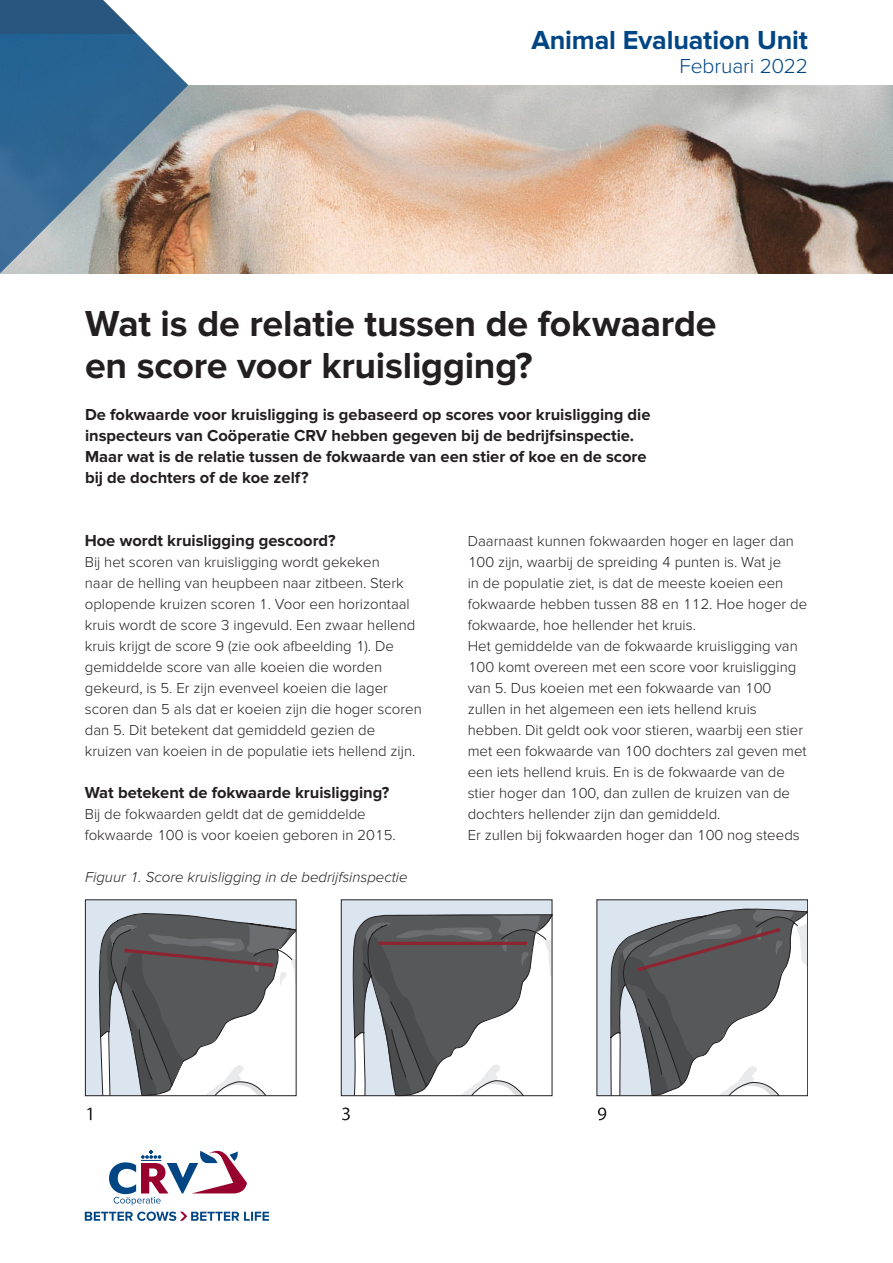
<style>
.page{position:relative;width:893px;height:1263px;background:#fff}
.page>*{position:absolute;margin:0;border:0;box-sizing:border-box;transform-origin:0 0}
.Kop{font:700 37.5px/42px "Proxima Nova";letter-spacing:-.005em;color:#231f20}
.Body_text{font:700 27px "Proxima Nova";letter-spacing:-.005em;color:#004684}
.Body_text-2{font:300 21px "Proxima Nova";letter-spacing:-.005em;color:#004684}
.Kopje{font:700 16.5px/21px "Proxima Nova";color:#231f20}
.t1{font:300 15px/21px "Proxima Nova";color:#231f20}
.t2{font:italic 300 15px "Proxima Nova";color:#231f20}
</style>
<div class="page">
<img style="left:188px;top:85px;width:705px;height:188px">
<svg style="left:0;top:0;width:188px;height:1121px"></svg>
<svg style="left:85px;top:1211px;width:184px;height:10px"></svg>
<svg style="left:109px;top:1150px;width:138px;height:55px"></svg>
<div style="left:597px;top:900px;width:211px;height:196px;background:#dbe5f0"></div>
<div style="left:341px;top:900px;width:211px;height:196px;background:#dbe5f0"></div>
<div style="left:85px;top:900px;width:211px;height:196px;background:#dbe5f0"></div>
<svg style="left:98px;top:907px;width:710px;height:190px"></svg>
<div style="left:341px;top:899px;width:211px;height:197px;border:1px solid #231f20"></div>
<div style="left:85px;top:899px;width:211px;height:197px;border:1px solid #231f20"></div>
<svg style="left:352px;top:914px;width:200px;height:183px;background:#909092"></svg>
<svg style="left:610px;top:908px;width:196px;height:186px;background:#969699"></svg>
<svg style="left:98px;top:913px;width:200px;height:183px;background:#939395"></svg>
<svg style="left:87px;top:1108px;width:4px;height:12px"></svg>
<svg style="left:342px;top:1107px;width:8px;height:13px"></svg>
<svg style="left:598px;top:1107px;width:8px;height:13px"></svg>
<div style="left:597px;top:899px;width:211px;height:197px;border:1px solid #231f20"></div>
<p class="Body_text" style="left:531px;top:24px;width:278px">Animal Evaluation Unit</p>
<p class="Body_text-2" style="left:679px;top:54px;width:130px">Februari 2022</p>
<p class="Kop" style="left:85px;top:303px;width:633px">Wat is de relatie tussen de fokwaarde en score voor kruisligging?</p>
<p class="Kopje" style="left:85px;top:404px;width:567px">De fokwaarde voor kruisligging is gebaseerd op scores voor kruisligging die inspecteurs van Coöperatie CRV hebben gegeven bij de bedrijfsinspectie.<br>Maar wat is de relatie tussen de fokwaarde van een stier of koe en de score bij de dochters of de koe zelf?</p>
<p class="Kopje" style="left:85px;top:530px;width:253px">Hoe wordt kruisligging gescoord?</p>
<p class="t1" style="left:85px;top:552px;width:339px">Bij het scoren van kruisligging wordt gekeken<br>naar de helling van heupbeen naar zitbeen. Sterk oplopende kruizen scoren 1. Voor een horizontaal kruis wordt de score 3 ingevuld. Een zwaar hellend kruis krijgt de score 9 (zie ook afbeelding 1). De gemiddelde score van alle koeien die worden gekeurd, is 5. Er zijn evenveel koeien die lager scoren dan 5 als dat er koeien zijn die hoger scoren dan 5. Dit betekent dat gemiddeld gezien de kruizen van koeien in de populatie iets hellend zijn.</p>
<p class="Kopje" style="left:85px;top:782px;width:306px">Wat betekent de fokwaarde kruisligging?</p>
<p class="t1" style="left:85px;top:804px;width:313px">Bij de fokwaarden geldt dat de gemiddelde fokwaarde 100 is voor koeien geboren in 2015.</p>
<p class="t2" style="left:85px;top:869px;width:324px">Figuur 1. Score kruisligging in de bedrijfsinspectie</p>
<p class="t1" style="left:468px;top:531px;width:341px">Daarnaast kunnen fokwaarden hoger en lager dan 100 zijn, waarbij de spreiding 4 punten is. Wat je<br>in de populatie ziet, is dat de meeste koeien een fokwaarde hebben tussen 88 en 112. Hoe hoger de fokwaarde, hoe hellender het kruis.</p>
<p class="t1" style="left:468px;top:636px;width:340px">Het gemiddelde van de fokwaarde kruisligging van 100 komt overeen met een score voor kruisligging van 5. Dus koeien met een fokwaarde van 100 zullen in het algemeen een iets hellend kruis hebben. Dit geldt ook voor stieren, waarbij een stier met een fokwaarde van 100 dochters zal geven met een iets hellend kruis. En is de fokwaarde van de stier hoger dan 100, dan zullen de kruizen van de dochters hellender zijn dan gemiddeld.</p>
<p class="t1" style="left:468px;top:825px;width:333px">Er zullen bij fokwaarden hoger dan 100 nog steeds</p>
</div>
